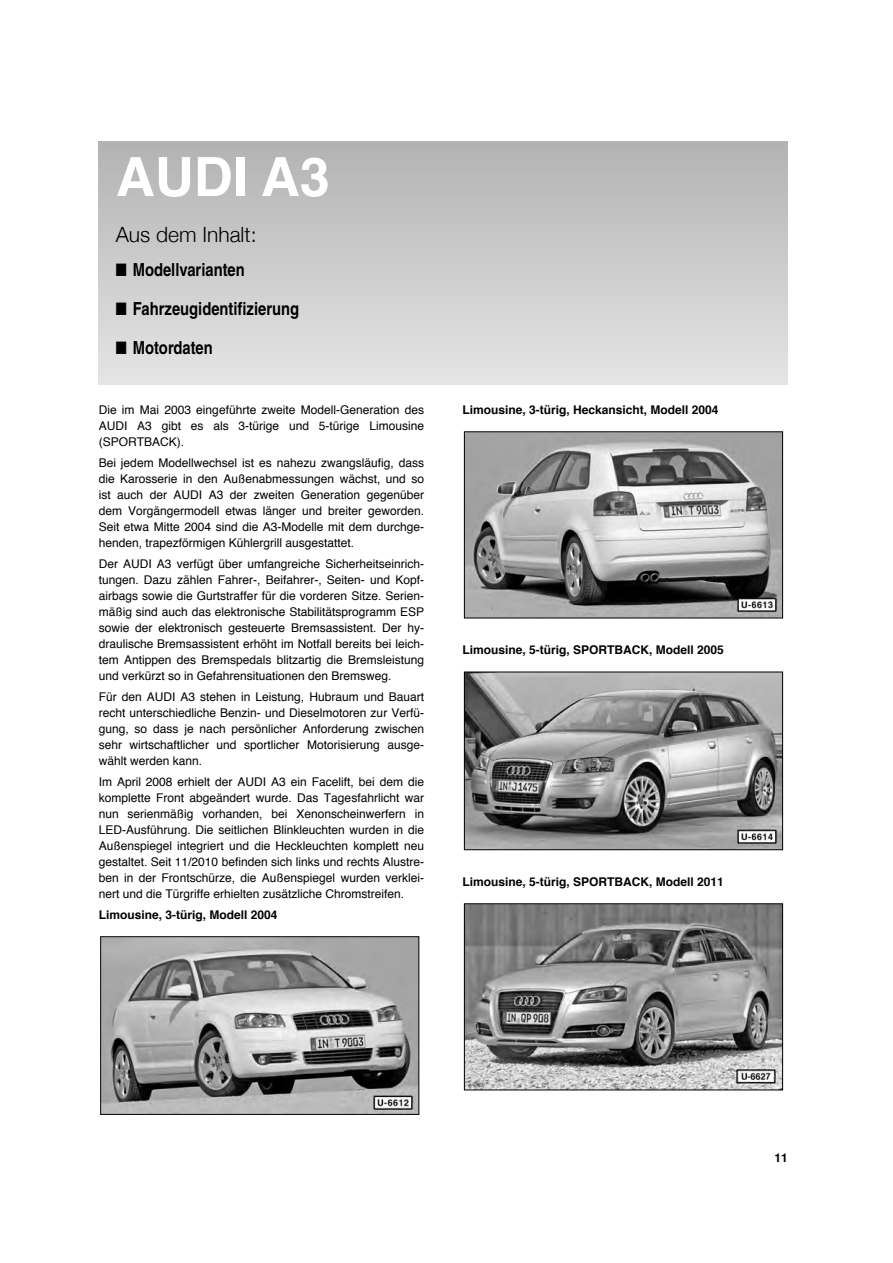
<style>
.page{position:relative;width:893px;height:1263px;background:#fff}
.page>*{position:absolute;margin:0;border:0;box-sizing:border-box;transform-origin:0 0}
.t1{font:700 54px "Helvetica";color:#fff}
.t2{font:300 21px "Helvetica Neue";color:#000}
.t3{font:700 condensed 18px "Helvetica";color:#000}
.t4{font:12px/15.9px "Helvetica";color:#000;text-align:justify}
.t5{font:700 12px "Helvetica";color:#000}
</style>
<div class="page">
<img style="left:102px;top:938px;width:315px;height:175px">
<div style="left:100px;top:936px;width:319px;height:179px;border:1px solid #000"></div>
<img style="left:466px;top:905px;width:315px;height:183px">
<div style="left:464px;top:903px;width:319px;height:187px;border:1px solid #000"></div>
<img style="left:466px;top:674px;width:315px;height:174px">
<div style="left:464px;top:672px;width:319px;height:178px;border:1px solid #000"></div>
<img style="left:466px;top:433px;width:315px;height:183px">
<div style="left:464px;top:431px;width:319px;height:187px;border:1px solid #000"></div>
<div style="left:99px;top:142px;width:688px;height:242px;background:linear-gradient(to bottom,#b3b3b3,#e5e5e5)"></div>
<h1 class="t1" style="left:116px;top:154px;width:215px">AUDI A3</h1>
<h2 class="t2" style="left:116px;top:222px;width:142px">Aus dem Inhalt:</h2>
<h3 class="t3" style="left:116px;top:263px;width:131px">■ Modellvarianten</h3>
<h3 class="t3" style="left:116px;top:302px;width:185px">■ Fahrzeugidentifizierung</h3>
<h3 class="t3" style="left:116px;top:341px;width:99px">■ Motordaten</h3>
<p class="t4" style="left:99px;top:403px;width:327px">Die im Mai 2003 eingeführte zweite Modell-Generation des AUDI A3 gibt es als 3-türige und 5-türige Limousine (SPORTBACK).</p>
<p class="t4" style="left:99px;top:456px;width:327px">Bei jedem Modellwechsel ist es nahezu zwangsläufig, dass die Karosserie in den Außenabmessungen wächst, und so ist auch der AUDI A3 der zweiten Generation gegenüber dem Vorgängermodell etwas länger und breiter geworden.<br>Seit etwa Mitte 2004 sind die A3-Modelle mit dem durchge&shy;henden, trapezförmigen Kühlergrill ausgestattet.</p>
<p class="t4" style="left:99px;top:557px;width:327px">Der AUDI A3 verfügt über umfangreiche Sicherheitseinrich&shy;tungen. Dazu zählen Fahrer-, Beifahrer-, Seiten- und Kopf&shy;airbags sowie die Gurtstraffer für die vorderen Sitze. Serien&shy;mäßig sind auch das elektronische Stabilitätsprogramm ESP sowie der elektronisch gesteuerte Bremsassistent. Der hy&shy;draulische Bremsassistent erhöht im Notfall bereits bei leich&shy;tem Antippen des Bremspedals blitzartig die Bremsleistung und verkürzt so in Gefahrensituationen den Bremsweg.</p>
<p class="t4" style="left:99px;top:690px;width:327px">Für den AUDI A3 stehen in Leistung, Hubraum und Bauart recht unterschiedliche Benzin- und Dieselmotoren zur Verfü&shy;gung, so dass je nach persönlicher Anforderung zwischen sehr wirtschaftlicher und sportlicher Motorisierung ausge&shy;wählt werden kann.</p>
<p class="t4" style="left:99px;top:775px;width:327px">Im April 2008 erhielt der AUDI A3 ein Facelift, bei dem die komplette Front abgeändert wurde. Das Tagesfahrlicht war nun serienmäßig vorhanden, bei Xenonscheinwerfern in LED-Ausführung. Die seitlichen Blinkleuchten wurden in die Außenspiegel integriert und die Heckleuchten komplett neu gestaltet. Seit 11/2010 befinden sich links und rechts Alustre&shy;ben in der Frontschürze, die Außenspiegel wurden verklei&shy;nert und die Türgriffe erhielten zusätzliche Chromstreifen.</p>
<p class="t5" style="left:99px;top:910px;width:180px">Limousine, 3-türig, Modell 2004</p>
<p class="t5" style="left:462px;top:405px;width:258px">Limousine, 3-türig, Heckansicht, Modell 2004</p>
<p class="t5" style="left:462px;top:645px;width:263px">Limousine, 5-türig, SPORTBACK, Modell 2005</p>
<p class="t5" style="left:462px;top:877px;width:263px">Limousine, 5-türig, SPORTBACK, Modell 2011</p>
<p class="t5" style="left:774px;top:1153px;width:15px">11</p>
</div>
